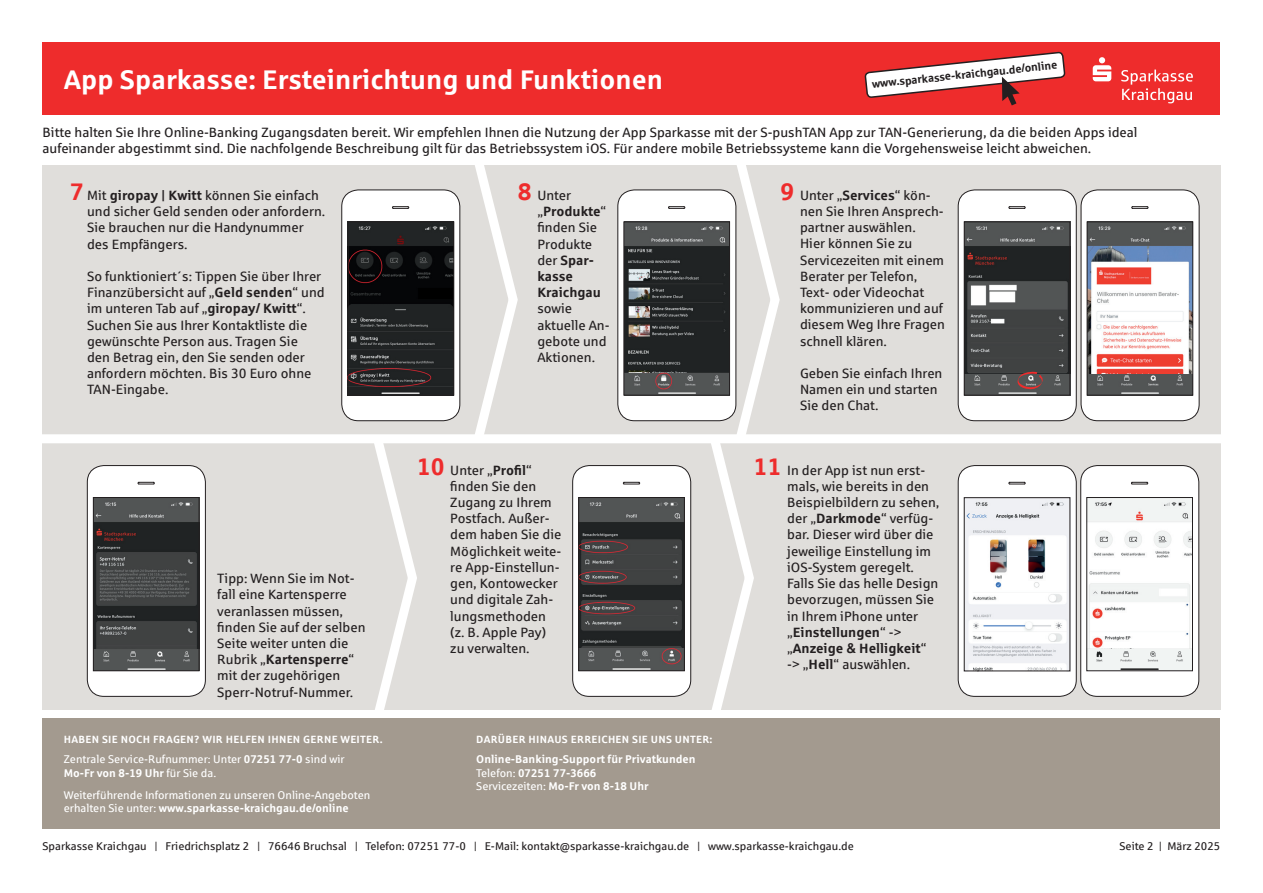
<style>
.page{position:relative;width:1263px;height:893px;background:#fff}
.page>*{position:absolute;margin:0;border:0;box-sizing:border-box;transform-origin:0 0}
.t1{font:700 27px "Sparkasse Rg";color:#fff}
.t2{font:13.5px/16.2px "Sparkasse Rg";color:#231f20}
.t3{font:11.25px/13.5px "Sparkasse Rg";color:#fff}
.t4{font:11.25px "Sparkasse Rg";color:#231f20}
.t5{font:700 11.25px/13.5px "Sparkasse Rg";color:#fff}
.t6{font:700 11.25px "Sparkasse Rg";color:#231f20}
.t7{font:700 10.5px "Sparkasse Rg";letter-spacing:.025em;color:#fff}
.s1{font-weight:700;font-size:24px;color:#ee2c2c}
.s2{font-weight:700}
.s3{font-weight:400}
</style>
<div class="page">
<div style="left:42px;top:165px;width:1178px;height:544px;background:#e0dedb"></div>
<div style="left:28px;top:434px;width:1225px;height:9px;background:#fff"></div>
<svg style="left:468px;top:165px;width:54px;height:279px"></svg>
<svg style="left:704px;top:165px;width:80px;height:545px"></svg>
<svg style="left:367px;top:434px;width:55px;height:276px"></svg>
<div style="left:43px;top:43px;width:1177px;height:72px;background:#ee2c2c"></div>
<div style="left:618px;top:190px;width:118px;height:231px;background:#fff;border-radius:17px"></div>
<div style="left:618px;top:190px;width:118px;height:231px;border:1px solid #231f20;border-radius:17px"></div>
<svg style="left:668px;top:207px;width:17px;height:1px"></svg>
<img style="left:626px;top:224px;width:102px;height:149px">
<img style="left:626px;top:373px;width:102px;height:20px">
<div style="left:624px;top:222px;width:106px;height:173px;border:1px solid #231f20"></div>
<div style="left:1081px;top:190px;width:118px;height:231px;background:#fff;border-radius:17px"></div>
<div style="left:1081px;top:190px;width:118px;height:231px;border:1px solid #231f20;border-radius:17px"></div>
<svg style="left:1131px;top:207px;width:17px;height:1px"></svg>
<img style="left:1089px;top:224px;width:102px;height:150px">
<img style="left:1089px;top:374px;width:102px;height:19px">
<div style="left:1087px;top:222px;width:106px;height:173px;border:1px solid #231f20"></div>
<div style="left:87px;top:466px;width:118px;height:230px;background:#fff;border-radius:17px"></div>
<div style="left:87px;top:465px;width:119px;height:231px;border:1px solid #231f20;border-radius:17px"></div>
<svg style="left:138px;top:482px;width:16px;height:2px"></svg>
<img style="left:95px;top:499px;width:102px;height:151px">
<img style="left:95px;top:650px;width:102px;height:19px">
<div style="left:93px;top:497px;width:106px;height:174px;border:1px solid #231f20"></div>
<div style="left:958px;top:466px;width:118px;height:230px;background:#fff;border-radius:17px"></div>
<div style="left:958px;top:465px;width:118px;height:231px;border:1px solid #231f20;border-radius:17px"></div>
<svg style="left:1009px;top:482px;width:16px;height:2px"></svg>
<img style="left:966px;top:499px;width:102px;height:170px">
<div style="left:964px;top:497px;width:106px;height:174px;border:1px solid #231f20"></div>
<div style="left:1081px;top:466px;width:118px;height:230px;background:#fff;border-radius:17px"></div>
<div style="left:1080px;top:465px;width:119px;height:231px;border:1px solid #231f20;border-radius:17px"></div>
<svg style="left:1131px;top:482px;width:17px;height:2px"></svg>
<img style="left:1089px;top:499px;width:101px;height:150px">
<img style="left:1089px;top:649px;width:101px;height:20px">
<div style="left:1087px;top:497px;width:105px;height:174px;border:1px solid #231f20"></div>
<div style="left:342px;top:190px;width:118px;height:231px;background:#fff;border-radius:17px"></div>
<div style="left:342px;top:190px;width:118px;height:231px;border:1px solid #231f20;border-radius:17px"></div>
<svg style="left:392px;top:207px;width:17px;height:1px"></svg>
<img style="left:350px;top:224px;width:102px;height:80px">
<img style="left:350px;top:304px;width:102px;height:89px">
<div style="left:348px;top:222px;width:106px;height:173px;border:1px solid #231f20"></div>
<div style="left:958px;top:190px;width:118px;height:231px;background:#fff;border-radius:17px"></div>
<div style="left:958px;top:190px;width:118px;height:231px;border:1px solid #231f20;border-radius:17px"></div>
<svg style="left:1009px;top:207px;width:16px;height:1px"></svg>
<img style="left:966px;top:224px;width:102px;height:150px">
<img style="left:966px;top:374px;width:102px;height:19px">
<div style="left:964px;top:222px;width:106px;height:173px;border:1px solid #231f20"></div>
<svg style="left:1017px;top:371px;width:27px;height:19px"></svg>
<div style="left:573px;top:466px;width:118px;height:230px;background:#fff;border-radius:17px"></div>
<div style="left:572px;top:465px;width:119px;height:231px;border:1px solid #231f20;border-radius:17px"></div>
<svg style="left:623px;top:482px;width:17px;height:2px"></svg>
<img style="left:580px;top:499px;width:102px;height:149px">
<img style="left:580px;top:648px;width:102px;height:21px">
<div style="left:578px;top:497px;width:106px;height:174px;border:1px solid #231f20"></div>
<div style="left:43px;top:718px;width:1177px;height:111px;background:#a39a8f"></div>
<svg style="left:865px;top:42px;width:200px;height:64px"></svg>
<svg style="left:1093px;top:57px;width:18px;height:24px"></svg>
<svg style="left:1121px;top:70px;width:72px;height:33px"></svg>
<p class="t6" style="left:871px;top:77px;width:188px;rotate:-6deg">www.sparkasse-kraichgau.de/online</p>
<h1 class="t1" style="left:64px;top:62px;width:601px">App Sparkasse: Ersteinrichtung und Funktionen</h1>
<p class="t2" style="left:43px;top:124px;width:1096px">Bitte halten Sie Ihre Online-Banking Zugangsdaten bereit. Wir empfehlen Ihnen die Nutzung der App Sparkasse mit der S-pushTAN App zur TAN-Generierung, da die beiden Apps ideal aufeinander abgestimmt sind. Die nachfolgende Beschreibung gilt für das Betriebssystem iOS. Für andere mobile Betriebssysteme kann die Vorgehensweise leicht abweichen.</p>
<p class="t2" style="left:537px;top:187px;width:70px;text-indent:-19px"><span class="s1">8</span> Unter „<span class="s2">Produkte</span>“ finden Sie<br>Produkte der <span class="s2">Spar&shy;kasse<br>Kraichgau</span></p>
<p class="t2" style="left:537px;top:300px;width:74px">sowie aktuelle An&shy;gebote und<br>Aktionen.</p>
<p class="t2" style="left:800px;top:187px;width:147px;text-indent:-19px"><span class="s1">9</span> Unter „<span class="s2">Services</span>“ kön&shy;nen Sie Ihren Ansprech&shy;partner auswählen.<br>Hier können Sie zu<br>Servicezeiten mit einem<br>Berater per Telefon,<br>Text- oder Videochat kommunizieren und auf diesem Weg Ihre Fragen schnell klären.</p>
<p class="t2" style="left:800px;top:365px;width:144px">Geben Sie einfach Ihren<br>Namen ein und starten<br>Sie den Chat.</p>
<p class="t2" style="left:87px;top:187px;width:240px;text-indent:-17px"><span class="s1">7</span> Mit <span class="s2">giropay | Kwitt</span> können Sie einfach und sicher Geld senden oder anfordern.<br>Sie brauchen nur die Handynummer des Empfängers.</p>
<p class="t2" style="left:87px;top:268px;width:239px">So funktioniert´s: Tippen Sie über Ihrer Finanzübersicht auf „<span class="s2">Geld senden</span>“ und im unteren Tab auf „<span class="s2">giropay/ Kwitt</span>“.<br>Suchen Sie aus Ihrer Kontaktliste die gewünschte Person aus. Tragen Sie<br>den Betrag ein, den Sie senden oder anfordern möchten. Bis 30 Euro ohne TAN-Eingabe.</p>
<p class="t2" style="left:217px;top:570px;width:150px">Tipp: Wenn Sie im Not&shy;fall eine Kartensperre veranlassen müssen, finden Sie auf der selben<br>Seite weiter unten die<br>Rubrik „<span class="s2">Kartensperre</span>“ mit der zugehörigen<br>Sperr-Notruf-Nummer.</p>
<p class="t7" style="left:64px;top:732px;width:110px">Haben Sie noch Frage</p>
<p class="t7" style="left:187px;top:732px;width:162px">n? Wir helfen Ihnen gerne wei</p>
<p class="t7" style="left:360px;top:732px;width:24px">ter.</p>
<p class="t3" style="left:64px;top:752px;width:282px">Zentrale Service-Rufnummer: Unter <span class="s2">07251 77-0</span> sind wir<br><span class="s2">Mo-Fr von 8-19 Uhr</span> für Sie da.</p>
<p class="t3" style="left:64px;top:788px;width:308px">Weiterführende Informationen zu unseren Online-Angeboten erhalten Sie unter: <span class="s2">www.sparkasse-kraichgau.de/online</span></p>
<p class="t2" style="left:450px;top:461px;width:113px;text-indent:-33px"><span class="s1">10</span> Unter „<span class="s2">Profil</span>“ finden Sie den<br>Zugang zu Ihrem<br>Postfach. Außer&shy;dem haben Sie die<br>Möglichkeit weite&shy;re App-Einstellun&shy;gen, Kontowecker und digitale Zah&shy;lungsmethoden (z. B. Apple Pay) zu verwalten.</p>
<p class="t7" style="left:476px;top:732px;width:79px">Darüber hi naus</p>
<p class="t7" style="left:571px;top:732px;width:143px">erreichen Sie uns unter:</p>
<p class="t5" style="left:476px;top:752px;width:221px">Online-Banking-Support für Privatkunden<br><span class="s3">Telefon:</span> 07251 77-3666<br><span class="s3">Servicezeiten:</span> Mo-Fr von 8-18 Uhr</p>
<p class="t2" style="left:787px;top:461px;width:154px;text-indent:-33px"><span class="s1">11</span> In der App ist nun erst&shy;mals, wie bereits in den<br>Beispielbildern zu sehen, der „<span class="s2">Darkmode</span>“ verfüg&shy;bar. Dieser wird über die jeweilige Einstellung im iOS-System geregelt.<br>Falls Sie das helle Design bevorzugen, müssen Sie in Ihrem iPhone unter „<span class="s2">Einstellungen</span>“ -&gt; „<span class="s2">Anzeige &amp; Helligkeit</span>“ -&gt; „<span class="s2">Hell</span>“ auswählen.</p>
<p class="t4" style="left:43px;top:839px;width:813px">Sparkasse Kraichgau | Friedrichsplatz 2 | 76646 Bruchsal | Telefon: 07251 77-0 | E-Mail: kontakt@sparkasse-kraichgau.de | www.sparkasse-kraichgau.de</p>
<p class="t4" style="left:1119px;top:839px;width:102px">Seite 2 | März 2025</p>
</div>
